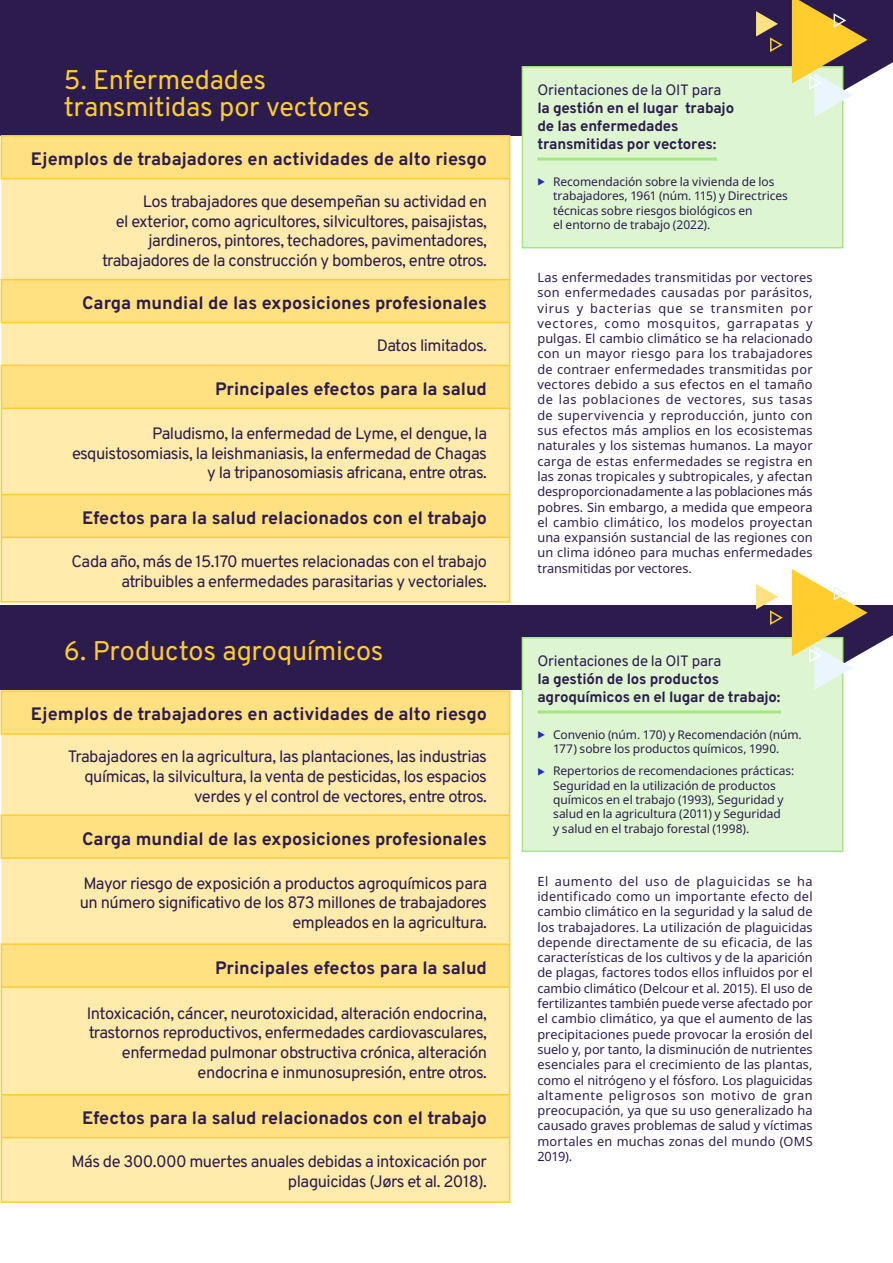
<style>
.page{position:relative;width:893px;height:1263px;background:#fff}
.page>*{position:absolute;margin:0;border:0;box-sizing:border-box;transform-origin:0 0}
.t1{font:27px/27px "Overpass";letter-spacing:-.005em;color:#ffcd2d}
.t2{font:700 18px "Overpass";color:#2c1b4d}
.t3{font:16.5px/19.8px "Overpass";letter-spacing:-.03em;color:#2c1b4d;text-align:right}
.t4{font:700 15px/18px "Overpass";letter-spacing:-.015em;color:#2c1b4d}
.t5{font:15px "Overpass";letter-spacing:-.015em;color:#2c1b4d}
.t6{font:12.75px/15.3px "Noto Sans";letter-spacing:.01em;color:#2c1b4d;text-align:justify}
.t7{font:12px/14.4px "Noto Sans";letter-spacing:-.005em;color:#2c1b4d}
</style>
<div class="page">
<div style="left:0;top:0;width:893px;height:135px;background:#2c1b4d"></div>
<svg style="left:671px;top:62px;width:221px;height:187px"></svg>
<div style="left:1px;top:136px;width:508px;height:42px;background:#ffe181"></div>
<svg style="left:1px;top:179px;width:508px;height:422px;background:#ffe79d"></svg>
<hr style="left:1px;top:135px;width:509px;height:1px;background:#ffcd2d">
<hr style="left:1px;top:137px;width:1px;height:41px;background:#ffcd2d">
<hr style="left:1px;top:279px;width:509px;height:1px;background:#ffcd2d">
<hr style="left:1px;top:280px;width:1px;height:42px;background:#ffcd2d">
<hr style="left:509px;top:409px;width:1px;height:85px;background:#ffcd2d">
<hr style="left:509px;top:538px;width:1px;height:63px;background:#ffcd2d">
<hr style="left:509px;top:137px;width:1px;height:41px;background:#ffcd2d">
<hr style="left:509px;top:280px;width:1px;height:42px;background:#ffcd2d">
<hr style="left:1px;top:366px;width:1px;height:42px;background:#ffcd2d">
<hr style="left:1px;top:495px;width:1px;height:42px;background:#ffcd2d">
<hr style="left:1px;top:365px;width:509px;height:1px;background:#ffcd2d">
<hr style="left:1px;top:494px;width:509px;height:1px;background:#ffcd2d">
<hr style="left:509px;top:366px;width:1px;height:42px;background:#ffcd2d">
<hr style="left:509px;top:495px;width:1px;height:42px;background:#ffcd2d">
<hr style="left:1px;top:408px;width:509px;height:1px;background:#ffcd2d">
<hr style="left:1px;top:537px;width:509px;height:1px;background:#ffcd2d">
<hr style="left:1px;top:178px;width:509px;height:1px;background:#ffcd2d">
<hr style="left:1px;top:322px;width:509px;height:1px;background:#ffcd2d">
<hr style="left:509px;top:179px;width:1px;height:100px;background:#ffcd2d">
<hr style="left:509px;top:323px;width:1px;height:42px;background:#ffcd2d">
<hr style="left:1px;top:409px;width:1px;height:85px;background:#ffcd2d">
<hr style="left:1px;top:538px;width:1px;height:63px;background:#ffcd2d">
<hr style="left:1px;top:601px;width:509px;height:2px;background:#ffcd2d">
<div style="left:522px;top:66px;width:321px;height:182px;background:#ddf6d1;border:2px solid #a3e783"></div>
<hr style="left:537px;top:158px;width:180px;height:3px;background:#a3e783">
<svg style="left:792px;top:0;width:75px;height:117px"></svg>
<svg style="left:756px;top:11px;width:27px;height:41px"></svg>
<div style="left:2px;top:692px;width:507px;height:41px;background:#ffe181"></div>
<svg style="left:1px;top:735px;width:508px;height:466px;background:#ffe89f"></svg>
<hr style="left:1px;top:690px;width:509px;height:2px;background:#ffcd2d">
<hr style="left:1px;top:692px;width:1px;height:41px;background:#ffcd2d">
<hr style="left:1px;top:814px;width:509px;height:2px;background:#ffcd2d">
<hr style="left:1px;top:816px;width:1px;height:41px;background:#ffcd2d">
<hr style="left:509px;top:988px;width:1px;height:106px;background:#ffcd2d">
<hr style="left:509px;top:1138px;width:1px;height:63px;background:#ffcd2d">
<hr style="left:509px;top:692px;width:1px;height:41px;background:#ffcd2d">
<hr style="left:509px;top:816px;width:1px;height:41px;background:#ffcd2d">
<hr style="left:1px;top:945px;width:1px;height:41px;background:#ffcd2d">
<hr style="left:1px;top:1095px;width:1px;height:42px;background:#ffcd2d">
<hr style="left:1px;top:943px;width:509px;height:2px;background:#ffcd2d">
<hr style="left:1px;top:1094px;width:509px;height:1px;background:#ffcd2d">
<hr style="left:509px;top:945px;width:1px;height:41px;background:#ffcd2d">
<hr style="left:509px;top:1095px;width:1px;height:42px;background:#ffcd2d">
<hr style="left:1px;top:986px;width:509px;height:2px;background:#ffcd2d">
<hr style="left:1px;top:1137px;width:509px;height:1px;background:#ffcd2d">
<hr style="left:1px;top:733px;width:509px;height:2px;background:#ffcd2d">
<hr style="left:1px;top:857px;width:509px;height:2px;background:#ffcd2d">
<hr style="left:509px;top:735px;width:1px;height:79px;background:#ffcd2d">
<hr style="left:509px;top:859px;width:1px;height:84px;background:#ffcd2d">
<hr style="left:1px;top:988px;width:1px;height:106px;background:#ffcd2d">
<hr style="left:1px;top:1138px;width:1px;height:63px;background:#ffcd2d">
<hr style="left:1px;top:1201px;width:509px;height:2px;background:#ffcd2d">
<div style="left:0;top:605px;width:893px;height:85px;background:#2c1b4d"></div>
<svg style="left:671px;top:635px;width:221px;height:218px"></svg>
<div style="left:522px;top:637px;width:321px;height:215px;background:#ddf6d1;border:2px solid #a3e783"></div>
<hr style="left:537px;top:710px;width:244px;height:3px;background:#a3e783">
<svg style="left:792px;top:569px;width:75px;height:121px"></svg>
<svg style="left:756px;top:584px;width:27px;height:41px"></svg>
<hr style="left:892px;top:0;width:1px;height:1263px;background:#ebf5fd">
<h1 class="t1" style="left:64px;top:65px;width:308px">5. Enfermedades transmitidas por vectores</h1>
<h2 class="t2" style="left:31px;top:144px;width:458px">Ejemplos de trabajadores en actividades de alto riesgo</h2>
<p class="t3" style="left:102px;top:190px;width:386px">Los trabajadores que desempeñan su actividad en<br>el exterior, como agricultores, silvicultores, paisajistas, jardineros, pintores, techadores, pavimentadores, trabajadores de la construcción y bomberos, entre otros.</p>
<h2 class="t2" style="left:82px;top:288px;width:406px">Carga mundial de las exposiciones profesionales</h2>
<p class="t3" style="left:377px;top:335px;width:112px">Datos limitados.</p>
<h2 class="t2" style="left:215px;top:374px;width:273px">Principales efectos para la salud</h2>
<p class="t3" style="left:72px;top:423px;width:416px">Paludismo, la enfermedad de Lyme, el dengue, la esquistosomiasis, la leishmaniasis, la enfermedad de Chagas y la tripanosomiasis africana, entre otras.</p>
<h2 class="t2" style="left:82px;top:503px;width:406px">Efectos para la salud relacionados con el trabajo</h2>
<p class="t3" style="left:71px;top:551px;width:417px">Cada año, más de 15.170 muertes relacionadas con el trabajo atribuibles a enfermedades parasitarias y vectoriales.</p>
<h1 class="t1" style="left:64px;top:636px;width:321px">6. Productos agroquímicos</h1>
<h2 class="t2" style="left:31px;top:700px;width:458px">Ejemplos de trabajadores en actividades de alto riesgo</h2>
<p class="t3" style="left:68px;top:746px;width:421px">Trabajadores en la agricultura, las plantaciones, las industrias químicas, la silvicultura, la venta de pesticidas, los espacios verdes y el control de vectores, entre otros.</p>
<h2 class="t2" style="left:82px;top:824px;width:406px">Carga mundial de las exposiciones profesionales</h2>
<p class="t3" style="left:80px;top:872px;width:409px">Mayor riesgo de exposición a productos agroquímicos para un número significativo de los 873 millones de trabajadores empleados en la agricultura.</p>
<h2 class="t2" style="left:215px;top:953px;width:273px">Principales efectos para la salud</h2>
<p class="t3" style="left:87px;top:1002px;width:402px">Intoxicación, cáncer, neurotoxicidad, alteración endocrina, trastornos reproductivos, enfermedades cardiovasculares, enfermedad pulmonar obstructiva crónica, alteración endocrina e inmunosupresión, entre otros.</p>
<h2 class="t2" style="left:82px;top:1103px;width:406px">Efectos para la salud relacionados con el trabajo</h2>
<p class="t3" style="left:71px;top:1151px;width:417px">Más de 300.000 muertes anuales debidas a intoxicación por plaguicidas (Jørs et al. 2018).</p>
<p class="t5" style="left:537px;top:78px;width:186px">Orientaciones de la OIT para</p>
<p class="t4" style="left:537px;top:98px;width:198px">la gestión en el lugar trabajo de las enfermedades transmitidas por vectores:</p>
<p class="t7" style="left:553px;top:175px;width:236px">Recomendación sobre la vivienda de los trabajadores, 1961 (núm. 115) y Directrices técnicas sobre riesgos biológicos en<br>el entorno de trabajo (2022).</p>
<p class="t6" style="left:537px;top:270px;width:277px">Las enfermedades transmitidas por vectores son enfermedades causadas por parásitos, virus y bacterias que se transmiten por vectores, como mosquitos, garrapatas y pulgas. El cambio climático se ha relacionado con un mayor riesgo para los trabajadores de contraer enfermedades transmitidas por vectores debido a sus efectos en el tamaño de las poblaciones de vectores, sus tasas de supervivencia y reproducción, junto con sus efectos más amplios en los ecosistemas naturales y los sistemas humanos. La mayor carga de estas enfermedades se registra en las zonas tropicales y subtropicales, y afectan desproporcionadamente a las poblaciones más pobres. Sin embargo, a medida que empeora el cambio climático, los modelos proyectan una expansión sustancial de las regiones con un clima idóneo para muchas enfermedades transmitidas por vectores.</p>
<p class="t5" style="left:537px;top:649px;width:186px">Orientaciones de la OIT para</p>
<p class="t4" style="left:537px;top:669px;width:245px">la gestión de los productos agroquímicos en el lugar de trabajo:</p>
<p class="t7" style="left:553px;top:728px;width:250px">Convenio (núm. 170) y Recomendación (núm.<br>177) sobre los productos químicos, 1990.</p>
<p class="t7" style="left:553px;top:764px;width:243px">Repertorios de recomendaciones prácticas:<br>Seguridad en la utilización de productos químicos en el trabajo (1993), Seguridad y salud en la agricultura (2011) y Seguridad<br>y salud en el trabajo forestal (1998).</p>
<p class="t6" style="left:537px;top:874px;width:277px">El aumento del uso de plaguicidas se ha identificado como un importante efecto del cambio climático en la seguridad y la salud de los trabajadores. La utilización de plaguicidas depende directamente de su eficacia, de las características de los cultivos y de la aparición de plagas, factores todos ellos influidos por el cambio climático (Delcour et al. 2015). El uso de fertilizantes también puede verse afectado por el cambio climático, ya que el aumento de las precipitaciones puede provocar la erosión del suelo y, por tanto, la disminución de nutrientes esenciales para el crecimiento de las plantas, como el nitrógeno y el fósforo. Los plaguicidas altamente peligrosos son motivo de gran preocupación, ya que su uso generalizado ha causado graves problemas de salud y víctimas mortales en muchas zonas del mundo (OMS 2019).</p>
</div>
